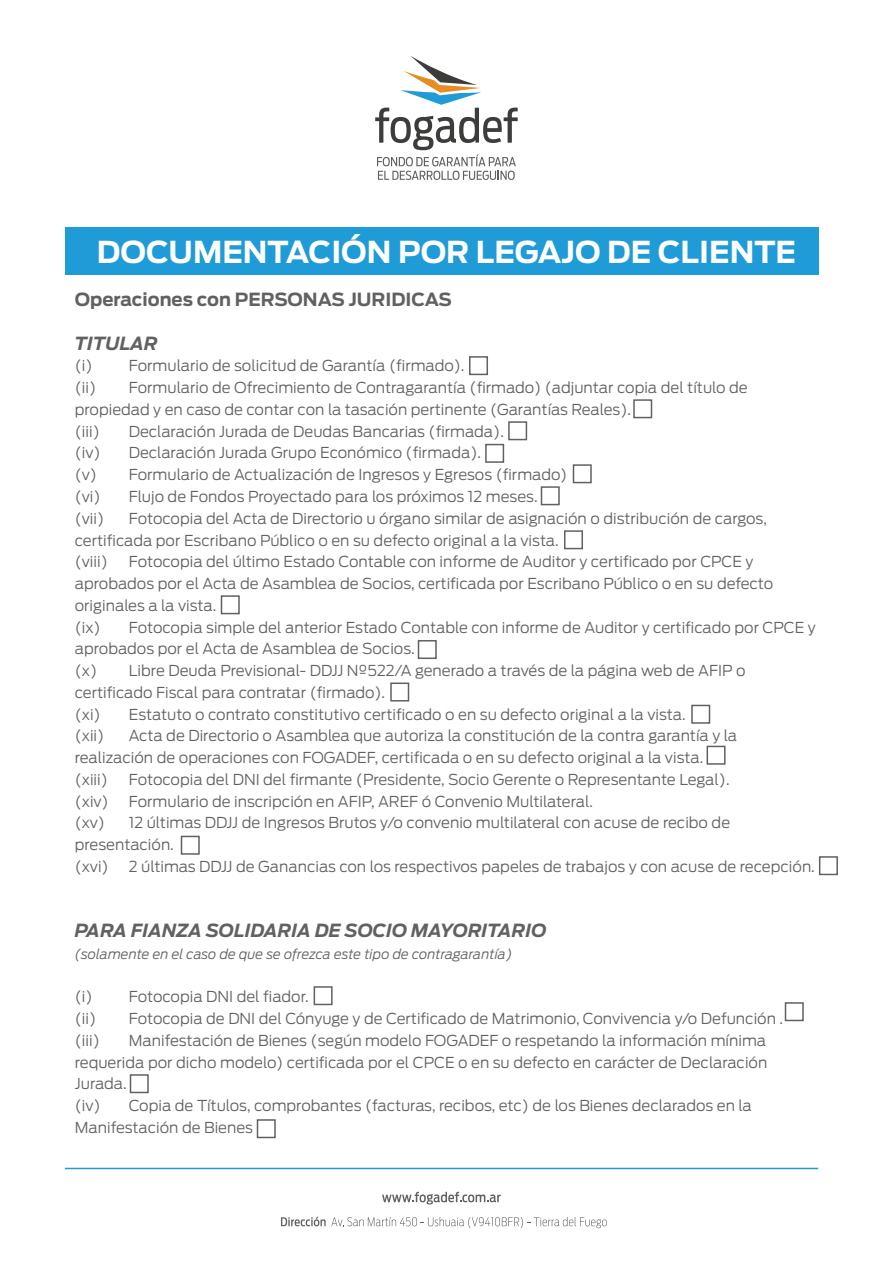
<style>
.page{position:relative;width:893px;height:1263px;background:#fff}
.page>*{position:absolute;margin:0;border:0;box-sizing:border-box;transform-origin:0 0}
.t1{font:700 30px "Antenna";color:#fff}
.t2{font:italic 700 18px "Antenna";color:#606160}
.t3{font:700 18px "Antenna";color:#606160}
.t4{font:300 15px/21.8px "Antenna";color:#606160}
.t5{font:italic 300 13.5px "Antenna";color:#606161}
</style>
<div class="page">
<div style="left:65px;top:227px;width:753px;height:47px;background:#1f9bd7"></div>
<svg style="left:375px;top:56px;width:143px;height:124px"></svg>
<hr style="left:65px;top:1168px;width:753px;height:1px;background:#1f9bd7">
<svg style="left:281px;top:1217px;width:326px;height:11px"></svg>
<svg style="left:382px;top:1192px;width:119px;height:12px"></svg>
<div style="left:469px;top:356px;width:19px;height:19px;border:2px solid #606261"></div>
<div style="left:633px;top:399px;width:19px;height:19px;border:2px solid #606261"></div>
<div style="left:508px;top:421px;width:19px;height:19px;border:2px solid #606261"></div>
<div style="left:485px;top:444px;width:19px;height:19px;border:2px solid #606261"></div>
<div style="left:573px;top:464px;width:19px;height:19px;border:2px solid #606261"></div>
<div style="left:541px;top:486px;width:19px;height:19px;border:2px solid #606261"></div>
<div style="left:564px;top:530px;width:19px;height:19px;border:2px solid #606261"></div>
<div style="left:221px;top:595px;width:19px;height:19px;border:2px solid #606261"></div>
<div style="left:418px;top:640px;width:19px;height:19px;border:2px solid #606261"></div>
<div style="left:390px;top:682px;width:19px;height:19px;border:2px solid #606261"></div>
<div style="left:691px;top:705px;width:19px;height:19px;border:2px solid #606261"></div>
<div style="left:707px;top:746px;width:19px;height:19px;border:2px solid #606261"></div>
<div style="left:181px;top:836px;width:19px;height:19px;border:2px solid #606261"></div>
<div style="left:819px;top:856px;width:19px;height:19px;border:2px solid #606261"></div>
<div style="left:314px;top:986px;width:19px;height:19px;border:2px solid #606261"></div>
<div style="left:785px;top:1002px;width:19px;height:19px;border:2px solid #606261"></div>
<div style="left:130px;top:1074px;width:19px;height:19px;border:2px solid #606261"></div>
<div style="left:257px;top:1119px;width:19px;height:19px;border:2px solid #606261"></div>
<h1 class="t1" style="left:97px;top:234px;width:701px">DOCUMENTACIÓN POR LEGAJO DE CLIENTE</h1>
<p class="t3" style="left:75px;top:289px;width:379px">Operaciones con PERSONAS JURIDICAS</p>
<p class="t2" style="left:75px;top:332px;width:85px">TITULAR</p>
<p class="t4" style="left:75px;top:355px;width:19px">(i)</p>
<p class="t4" style="left:129px;top:355px;width:337px">Formulario de solicitud de Garantía (firmado).</p>
<p class="t4" style="left:75px;top:377px;width:23px">(ii)</p>
<p class="t4" style="left:75px;top:377px;width:675px;text-indent:54px">Formulario de Ofrecimiento de Contragarantía (firmado) (adjuntar copia del título de propiedad y en caso de contar con la tasación pertinente (Garantías Reales).<br>(iii)</p>
<p class="t4" style="left:129px;top:420px;width:377px">Declaración Jurada de Deudas Bancarias (firmada).</p>
<p class="t4" style="left:75px;top:442px;width:27px">(iv)</p>
<p class="t4" style="left:75px;top:442px;width:494px;text-indent:54px">Declaración Jurada Grupo Económico (firmada).<br>(v) Formulario de Actualización de Ingresos y Egresos (firmado) (vi)</p>
<p class="t4" style="left:129px;top:486px;width:410px">Flujo de Fondos Proyectado para los próximos 12 meses.</p>
<p class="t4" style="left:75px;top:507px;width:31px">(vii)</p>
<p class="t4" style="left:75px;top:507px;width:694px;text-indent:54px">Fotocopia del Acta de Directorio u órgano similar de asignación o distribución de cargos, certificada por Escribano Público o en su defecto original a la vista.<br>(viii)</p>
<p class="t4" style="left:75px;top:551px;width:700px;text-indent:54px">Fotocopia del último Estado Contable con informe de Auditor y certificado por CPCE y aprobados por el Acta de Asamblea de Socios, certificada por Escribano Público o en su defecto originales a la vista.<br>(ix)</p>
<p class="t4" style="left:75px;top:616px;width:742px;text-indent:54px">Fotocopia simple del anterior Estado Contable con informe de Auditor y certificado por CPCE y aprobados por el Acta de Asamblea de Socios.<br>(x) Libre Deuda Previsional- DDJJ Nº522/A generado a través de la página web de AFIP o certificado Fiscal para contratar (firmado).<br>(xi)</p>
<p class="t4" style="left:129px;top:703px;width:558px">Estatuto o contrato constitutivo certificado o en su defecto original a la vista.</p>
<p class="t4" style="left:75px;top:725px;width:31px">(xii)</p>
<p class="t4" style="left:75px;top:725px;width:664px;text-indent:54px">Acta de Directorio o Asamblea que autoriza la constitución de la contra garantía y la realización de operaciones con FOGADEF, certificada o en su defecto original a la vista. (xiii)</p>
<p class="t4" style="left:129px;top:768px;width:602px">Fotocopia del DNI del firmante (Presidente, Socio Gerente o Representante Legal).</p>
<p class="t4" style="left:75px;top:790px;width:35px">(xiv)</p>
<p class="t4" style="left:129px;top:790px;width:466px">Formulario de inscripción en AFIP, AREF ó Convenio Multilateral.</p>
<p class="t4" style="left:75px;top:812px;width:32px">(xv)</p>
<p class="t4" style="left:75px;top:812px;width:657px;text-indent:54px">12 últimas DDJJ de Ingresos Brutos y/o convenio multilateral con acuse de recibo de presentación.<br>(xvi)</p>
<p class="t4" style="left:129px;top:855px;width:688px">2 últimas DDJJ de Ganancias con los respectivos papeles de trabajos y con acuse de recepción.</p>
<p class="t2" style="left:75px;top:920px;width:473px">PARA FIANZA SOLIDARIA DE SOCIO MAYORITARIO</p>
<p class="t5" style="left:75px;top:946px;width:439px">(solamente en el caso de que se ofrezca este tipo de contragarantía)</p>
<p class="t4" style="left:75px;top:986px;width:19px">(i)</p>
<p class="t4" style="left:129px;top:986px;width:181px">Fotocopia DNI del fiador.</p>
<p class="t4" style="left:75px;top:1008px;width:23px">(ii)</p>
<p class="t4" style="left:129px;top:1008px;width:656px">Fotocopia de DNI del Cónyuge y de Certificado de Matrimonio, Convivencia y/o Defunción .</p>
<p class="t4" style="left:75px;top:1029px;width:27px">(iii)</p>
<p class="t4" style="left:75px;top:1029px;width:694px;text-indent:54px">Manifestación de Bienes (según modelo FOGADEF o respetando la información mínima requerida por dicho modelo) certificada por el CPCE o en su defecto en carácter de Declaración Jurada.<br>(iv)</p>
<p class="t4" style="left:75px;top:1095px;width:679px;text-indent:54px">Copia de Títulos, comprobantes (facturas, recibos, etc) de los Bienes declarados en la<br>Manifestación de Bienes</p>
</div>
